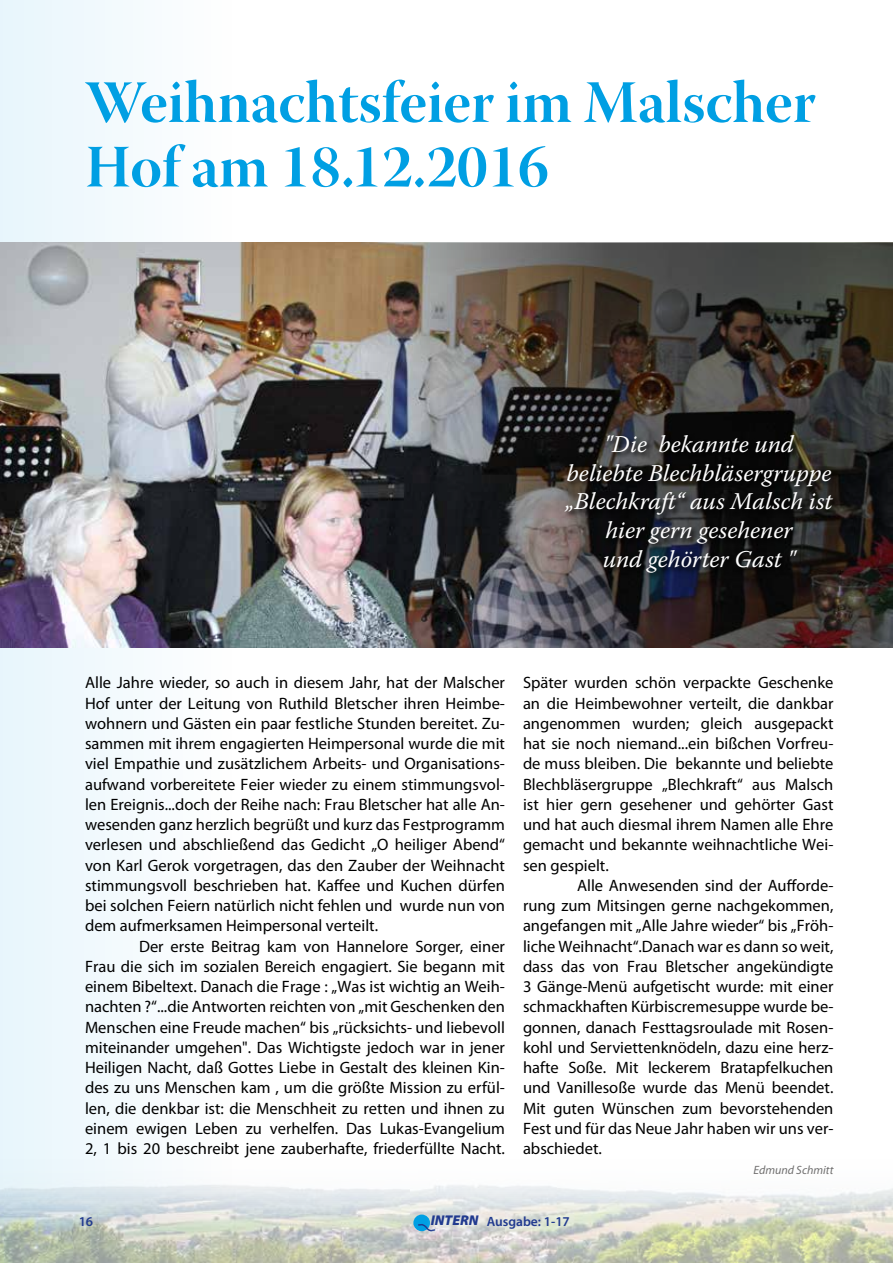
<style>
.page{position:relative;width:893px;height:1263px;background:#fff}
.page>*{position:absolute;margin:0;border:0;box-sizing:border-box;transform-origin:0 0}
.t1{font:60px/64.5px "Warnock Pro Bold Disp";color:#009fe3}
.t2{font:italic 24px/28.8px "Warnock Pro";color:#fff;text-align:center}
.t3{font:16.5px/20.2px "Myriad Pro";color:#000;text-align:justify}
.t4{font:600 13.5px "Myriad Pro";color:#213a8f}
.t5{font:italic 12px "Myriad Pro";color:#706f6f}
.s1{font-weight:900;font-style:italic;font-size:14.25px}
</style>
<div class="page">
<div style="left:0;top:0;width:893px;height:1263px;background:linear-gradient(to right,#f4fafd,#fff)"></div>
<img style="left:0;top:1009px;width:893px;height:254px">
<div style="left:413px;top:1214px;width:17px;height:17px;background:#009fe3;border-radius:50%"></div>
<svg style="left:417px;top:1224px;width:10px;height:7px"></svg>
<svg style="left:427px;top:1210px;width:62px;height:26px"></svg>
<svg style="left:483px;top:1211px;width:97px;height:28px"></svg>
<img style="left:0;top:243px;width:355px;height:405px">
<img style="left:355px;top:243px;width:538px;height:405px">
<svg style="left:564px;top:434px;width:276px;height:146px;fill:#0c0c0c"></svg>
<h1 class="t1" style="left:85px;top:69px;width:732px">Weihnachtsfeier im Malscher<br>Hof am 18.12.2016</h1>
<h2 class="t2" style="left:566px;top:429px;width:268px">"Die bekannte und beliebte Blechbläsergruppe „Blechkraft“ aus Malsch ist hier gern gesehener<br>und gehörter Gast "</h2>
<p class="t3" style="left:85px;top:673px;width:421px">Alle Jahre wieder, so auch in diesem Jahr, hat der Malscher Hof unter der Leitung von Ruthild Bletscher ihren Heimbe&shy;wohnern und Gästen ein paar festliche Stunden bereitet. Zu&shy;sammen mit ihrem engagierten Heimpersonal wurde die mit viel Empathie und zusätzlichem Arbeits- und Organisations&shy;aufwand vorbereitete Feier wieder zu einem stimmungsvol&shy;len Ereignis...doch der Reihe nach: Frau Bletscher hat alle An&shy;wesenden ganz herzlich begrüßt und kurz das Festprogramm verlesen und abschließend das Gedicht „O heiliger Abend“ von Karl Gerok vorgetragen, das den Zauber der Weihnacht stimmungsvoll beschrieben hat. Kaffee und Kuchen dürfen bei solchen Feiern natürlich nicht fehlen und wurde nun von dem aufmerksamen Heimpersonal verteilt.</p>
<p class="t3" style="left:85px;top:936px;width:421px;text-indent:54px">Der erste Beitrag kam von Hannelore Sorger, einer Frau die sich im sozialen Bereich engagiert. Sie begann mit einem Bibeltext. Danach die Frage : „Was ist wichtig an Weih&shy;nachten ?“...die Antworten reichten von „mit Geschenken den Menschen eine Freude machen“ bis „rücksichts- und liebevoll miteinander umgehen". Das Wichtigste jedoch war in jener Heiligen Nacht, daß Gottes Liebe in Gestalt des kleinen Kin&shy;des zu uns Menschen kam , um die größte Mission zu erfül&shy;len, die denkbar ist: die Menschheit zu retten und ihnen zu einem ewigen Leben zu verhelfen. Das Lukas-Evangelium 2, 1 bis 20 beschreibt jene zauberhafte, friederfüllte Nacht.</p>
<p class="t3" style="left:523px;top:673px;width:312px">Später wurden schön verpackte Geschenke an die Heimbewohner verteilt, die dankbar angenommen wurden; gleich ausgepackt hat sie noch niemand...ein bißchen Vorfreu&shy;de muss bleiben. Die bekannte und beliebte Blechbläsergruppe „Blechkraft“ aus Malsch ist hier gern gesehener und gehörter Gast und hat auch diesmal ihrem Namen alle Ehre gemacht und bekannte weihnachtliche Wei&shy;sen gespielt.</p>
<p class="t3" style="left:523px;top:875px;width:312px;text-indent:54px">Alle Anwesenden sind der Aufforde&shy;rung zum Mitsingen gerne nachgekommen, angefangen mit „Alle Jahre wieder“ bis „Fröh&shy;liche Weihnacht“.Danach war es dann so weit, dass das von Frau Bletscher angekündigte 3 Gänge-Menü aufgetischt wurde: mit einer schmackhaften Kürbiscremesuppe wurde be&shy;gonnen, danach Festtagsroulade mit Rosen&shy;kohl und Serviettenknödeln, dazu eine herz&shy;hafte Soße. Mit leckerem Bratapfelkuchen und Vanillesoße wurde das Menü beendet.<br>Mit guten Wünschen zum bevorstehenden Fest und für das Neue Jahr haben wir uns ver&shy;abschiedet.</p>
<p class="t5" style="left:753px;top:1164px;width:81px">Edmund Schmitt</p>
<p class="t4" style="left:79px;top:1212px;width:16px">16</p>
<p class="t4" style="left:431px;top:1212px;width:140px"><span class="s1">INTERN</span> Ausgabe: 1-17</p>
</div>
